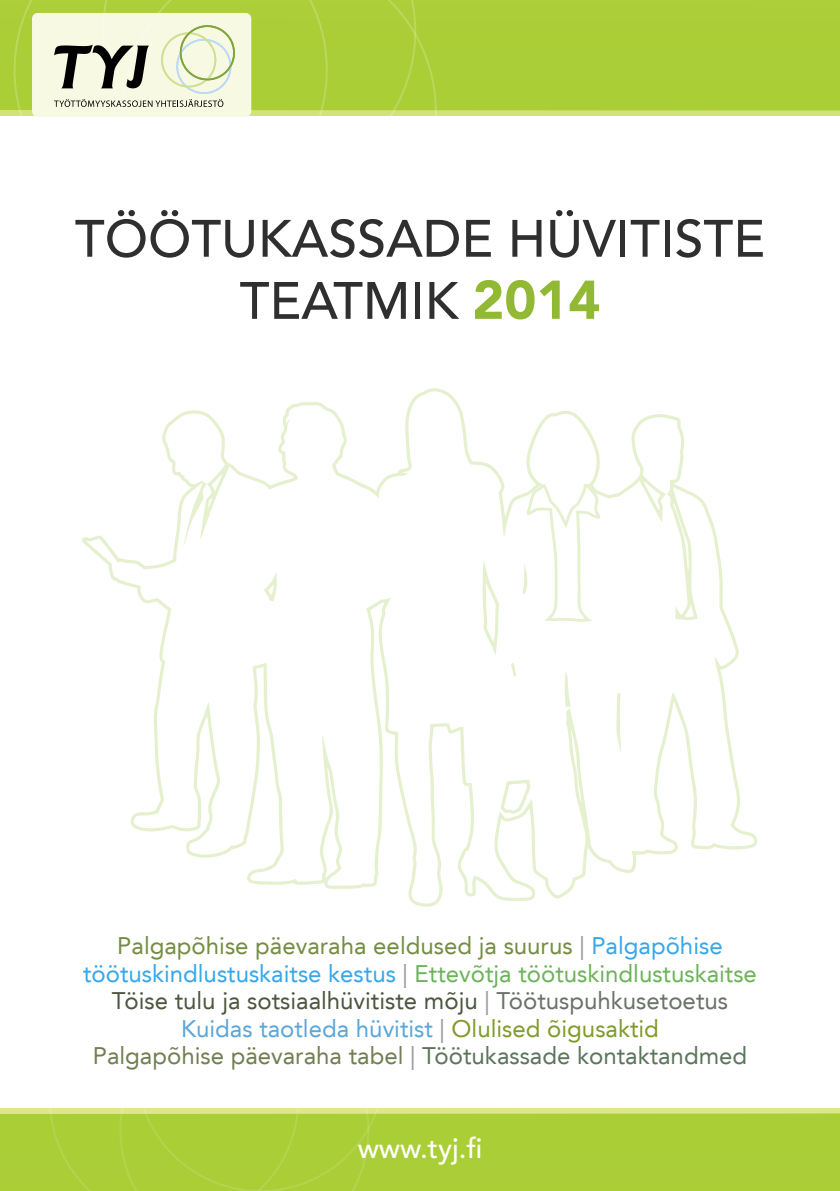
<style>
.page{position:relative;width:840px;height:1191px;background:#fff}
.page>*{position:absolute;margin:0;border:0;box-sizing:border-box;transform-origin:0 0}
.t1{font:500 52px/62px "Avenir LT Std";color:#302f2f;text-align:center}
.t2{font:500 28px "Avenir LT Std";color:#fff}
.t3{font:24px/27.6px "Avenir LT Std";color:#36a7e9;text-align:center}
.s1{font-weight:900;font-size:54px;color:#92b934}
.s2{color:#748c42}
.s3{color:#989898}
.s4{color:#6cb359}
.s5{color:#4c553e}
.s6{color:#697168}
.s7{color:#5aa6da}
.s8{color:#809b29}
.s9{color:#717e51}
.s10{color:#5b745b}
</style>
<div class="page">
<div style="left:0;top:1108px;width:839px;height:5px;background:#dfe78d"></div>
<div style="left:0;top:1113px;width:839px;height:78px;background:#aace36"></div>
<svg style="left:49px;top:1108px;width:87px;height:83px;background:#aed03d"></svg>
<svg style="left:136px;top:1108px;width:249px;height:83px;background:#aecf3d"></svg>
<div style="left:0;top:110px;width:839px;height:6px;background:#d1e378"></div>
<div style="left:0;top:0;width:839px;height:110px;background:#aace37"></div>
<svg style="left:14px;top:0;width:108px;height:117px;background:#d5e596"></svg>
<svg style="left:122px;top:0;width:314px;height:117px;background:#b8d555"></svg>
<svg style="left:54px;top:25px;width:183px;height:82px;background:#d1d4bf"></svg>
<svg style="left:82px;top:388px;width:674px;height:518px"></svg>
<svg style="left:482px;top:561px;width:17px;height:94px"></svg>
<svg style="left:500px;top:780px;width:30px;height:34px"></svg>
<svg style="left:616px;top:693px;width:5px;height:59px"></svg>
<svg style="left:264px;top:572px;width:13px;height:29px"></svg>
<svg style="left:564px;top:666px;width:7px;height:42px"></svg>
<svg style="left:510px;top:662px;width:6px;height:14px"></svg>
<svg style="left:522px;top:481px;width:82px;height:142px"></svg>
<h1 class="t1" style="left:75px;top:209px;width:691px">TÖÖTUKASSADE HÜVITISTE<br>TEATMIK <span class="s1">2014</span></h1>
<p class="t3" style="left:83px;top:932px;width:675px"><span class="s2">Palgapõhise päevaraha eeldused ja suurus</span> <span class="s3">|</span> Palgapõhise töötuskindlustuskaitse kestus <span class="s3">|</span> <span class="s4">Ettevõtja töötuskindlustuskaitse </span><span class="s5">Töise tulu ja sotsiaalhüvitiste mõju</span> <span class="s3">|</span> <span class="s6">Töötuspuhkusetoetus </span><span class="s7">Kuidas taotleda hüvitist</span> <span class="s3">|</span> <span class="s8">Olulised õigusaktid<br></span><span class="s9">Palgapõhise päevaraha tabel</span> <span class="s3">|</span> <span class="s10">Töötukassade kontaktandmed</span></p>
<p class="t2" style="left:357px;top:1132px;width:126px">www.tyj.fi</p>
</div>
